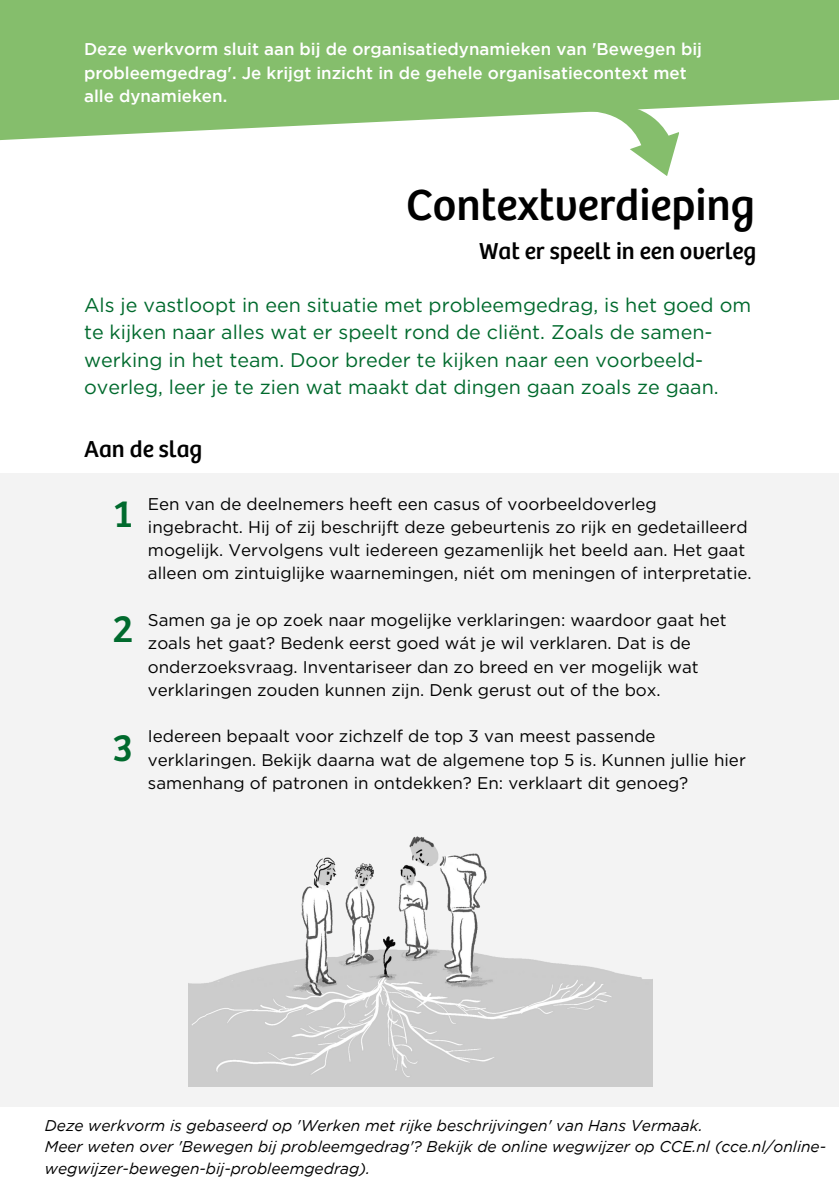
<style>
.page{position:relative;width:839px;height:1191px;background:#fff}
.page>*{position:absolute;margin:0;border:0;box-sizing:border-box;transform-origin:0 0}
.t1{font:45.2px "Bree";color:#000}
.t2{font:39.6px "Bree";color:#006a2d}
.t3{font:24px "Bree";color:#000}
.t4{font:19.8px/27.6px "Gotham";color:#006a2d}
.t5{font:17px/23.2px "Gotham";color:#000}
.t6{font:500 17px/23.2px "Gotham";color:#fff}
.t7{font:italic 15.6px/21.2px "Gotham";color:#000}
</style>
<div class="page">
<div style="left:0;top:473px;width:838px;height:634px;background:#f3f3f3"></div>
<svg style="left:630px;top:144px;width:46px;height:32px"></svg>
<svg style="left:0;top:0;width:838px;height:144px;fill:#85be6c"></svg>
<img style="left:188px;top:836px;width:464px;height:251px">
<p class="t6" style="left:84px;top:39px;width:619px">Deze werkvorm sluit aan bij de organisatiedynamieken van 'Bewegen bij probleemgedrag'. Je krijgt inzicht in de gehele organisatiecontext met alle dynamieken.</p>
<p class="t1" style="left:406px;top:182px;width:350px">Contextverdieping</p>
<p class="t3" style="left:479px;top:239px;width:279px">Wat er speelt in een overleg</p>
<p class="t4" style="left:84px;top:290px;width:668px">Als je vastloopt in een situatie met probleemgedrag, is het goed om te kijken naar alles wat er speelt rond de cliënt. Zoals de samen&shy;werking in het team. Door breder te kijken naar een voorbeeld&shy;overleg, leer je te zien wat maakt dat dingen gaan zoals ze gaan.</p>
<p class="t3" style="left:84px;top:437px;width:120px">Aan de slag</p>
<p class="t2" style="left:114px;top:494px;width:19px">1</p>
<p class="t2" style="left:113px;top:608px;width:22px">2</p>
<p class="t2" style="left:113px;top:727px;width:22px">3</p>
<p class="t5" style="left:148px;top:492px;width:605px">Een van de deelnemers heeft een casus of voorbeeldoverleg ingebracht. Hij of zij beschrijft deze gebeurtenis zo rijk en gedetailleerd mogelijk. Vervolgens vult iedereen gezamenlijk het beeld aan. Het gaat alleen om zintuiglijke waarnemingen, niét om meningen of interpretatie.</p>
<p class="t5" style="left:148px;top:608px;width:580px">Samen ga je op zoek naar mogelijke verklaringen: waardoor gaat het zoals het gaat? Bedenk eerst goed wát je wil verklaren. Dat is de onderzoeksvraag. Inventariseer dan zo breed en ver mogelijk wat verklaringen zouden kunnen zijn. Denk gerust out of the box.</p>
<p class="t5" style="left:148px;top:725px;width:599px">Iedereen bepaalt voor zichzelf de top 3 van meest passende verklaringen. Bekijk daarna wat de algemene top 5 is. Kunnen jullie hier samenhang of patronen in ontdekken? En: verklaart dit genoeg?</p>
<p class="t7" style="left:45px;top:1117px;width:659px">Deze werkvorm is gebaseerd op 'Werken met rijke beschrijvingen' van Hans Vermaak.</p>
<p class="t7" style="left:45px;top:1138px;width:782px">Meer weten over 'Bewegen bij probleemgedrag'? Bekijk de online wegwijzer op CCE.nl (cce.nl/online&shy;wegwijzer-bewegen-bij-probleemgedrag).</p>
</div>
